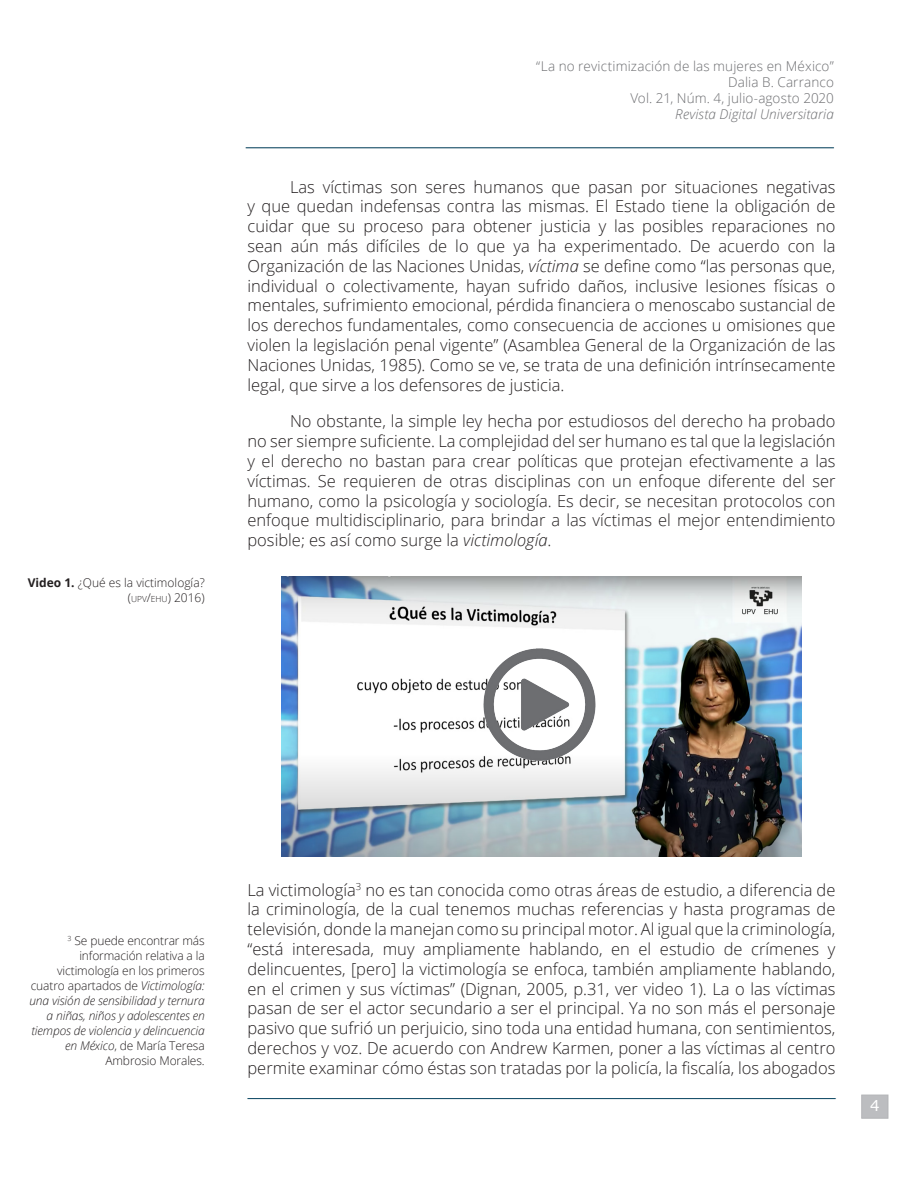
<style>
.page{position:relative;width:918px;height:1188px;background:#fff}
.page>*{position:absolute;margin:0;border:0;box-sizing:border-box;transform-origin:0 0}
.texto_sangria{font:300 16.5px/19.8px "Open Sans";color:#231f20;text-align:justify}
.texto_normal{font:300 16.5px/19.8px "Open Sans";color:#231f20;text-align:justify}
.t1{font:15px "Verdana";color:#fff}
.t2{font:300 13.5px/16.2px "Open Sans";letter-spacing:.01em;color:#6c6d70;text-align:right}
.t3{font:italic 300 13.5px "Open Sans";letter-spacing:.005em;color:#6c6d70}
.notapie{font:300 12px/15px "Open Sans";letter-spacing:-.01em;color:#231f20;text-align:right}
.imagen{font:300 12px/15px "Open Sans";color:#231f20;text-align:right}
.s1{font-weight:700}
.s2{font-size:8.4px}
.s3{font-style:inherit}
.s4{font-style:italic}
</style>
<div class="page">
<div style="left:861px;top:1095px;width:27px;height:24px;background:#bcbdc0"></div>
<hr style="left:245px;top:147px;width:590px;height:2px;background:#457185">
<hr style="left:246px;top:148px;width:588px;height:1px;background:#094662">
<hr style="left:247px;top:1098px;width:589px;height:1px;background:#85a1ae">
<hr style="left:248px;top:1098px;width:588px;height:1px;background:#094662">
<img style="left:282px;top:576px;width:519px;height:281px">
<img style="left:483px;top:648px;width:113px;height:112px">
<p class="imagen" style="left:28px;top:575px;width:179px"><span class="s1">Video 1.</span> ¿Qué es la victimología? (<span class="s2">UPV</span><span class="s3">/</span><span class="s2">EHU</span>) 2016)</p>
<p class="t2" style="left:536px;top:57px;width:299px">“La no revictimización de las mujeres en México”<br>Dalia B. Carranco<br>Vol. 21, Núm. 4, julio-agosto 2020</p>
<p class="t3" style="left:675px;top:105px;width:160px">Revista Digital Universitaria</p>
<p class="texto_sangria" style="left:248px;top:176px;width:590px;text-indent:43px">Las víctimas son seres humanos que pasan por situaciones negativas y que quedan indefensas contra las mismas. El Estado tiene la obligación de cuidar que su proceso para obtener justicia y las posibles reparaciones no sean aún más difíciles de lo que ya ha experimentado. De acuerdo con la Organización de las Naciones Unidas, <span class="s4">víctima</span> se define como “las personas que, individual o colectivamente, hayan sufrido daños, inclusive lesiones físicas o mentales, sufrimiento emocional, pérdida financiera o menoscabo sustancial de los derechos fundamentales, como consecuencia de acciones u omisiones que violen la legislación penal vigente” (Asamblea General de la Organización de las Naciones Unidas, 1985). Como se ve, se trata de una definición intrínsecamente legal, que sirve a los defensores de justicia.</p>
<p class="texto_sangria" style="left:248px;top:411px;width:590px;text-indent:43px">No obstante, la simple ley hecha por estudiosos del derecho ha probado no ser siempre suficiente. La complejidad del ser humano es tal que la legislación y el derecho no bastan para crear políticas que protejan efectivamente a las víctimas. Se requieren de otras disciplinas con un enfoque diferente del ser humano, como la psicología y sociología. Es decir, se necesitan protocolos con enfoque multidisciplinario, para brindar a las víctimas el mejor entendimiento posible; es así como surge la <span class="s4">victimología</span>.</p>
<p class="notapie" style="left:29px;top:933px;width:177px"><sup>3</sup> Se puede encontrar más información relativa a la victimología en los primeros cuatro apartados de <span class="s4">Victimología: una visión de sensibilidad y ternura a niñas, niños y adolescentes en tiempos de violencia y delincuencia en México</span>, de María Teresa<br>Ambrosio Morales.</p>
<p class="texto_normal" style="left:248px;top:879px;width:590px">La victimología<sup>3</sup> no es tan conocida como otras áreas de estudio, a diferencia de la criminología, de la cual tenemos muchas referencias y hasta programas de televisión, donde la manejan como su principal motor. Al igual que la criminología, “está interesada, muy ampliamente hablando, en el estudio de crímenes y delincuentes, [pero] la victimología se enfoca, también ampliamente hablando, en el crimen y sus víctimas” (Dignan, 2005, p.31, ver video 1). La o las víctimas pasan de ser el actor secundario a ser el principal. Ya no son más el personaje pasivo que sufrió un perjuicio, sino toda una entidad humana, con sentimientos, derechos y voz. De acuerdo con Andrew Karmen, poner a las víctimas al centro permite examinar cómo éstas son tratadas por la policía, la fiscalía, los abogados</p>
<p class="t1" style="left:870px;top:1096px;width:11px">4</p>
</div>
